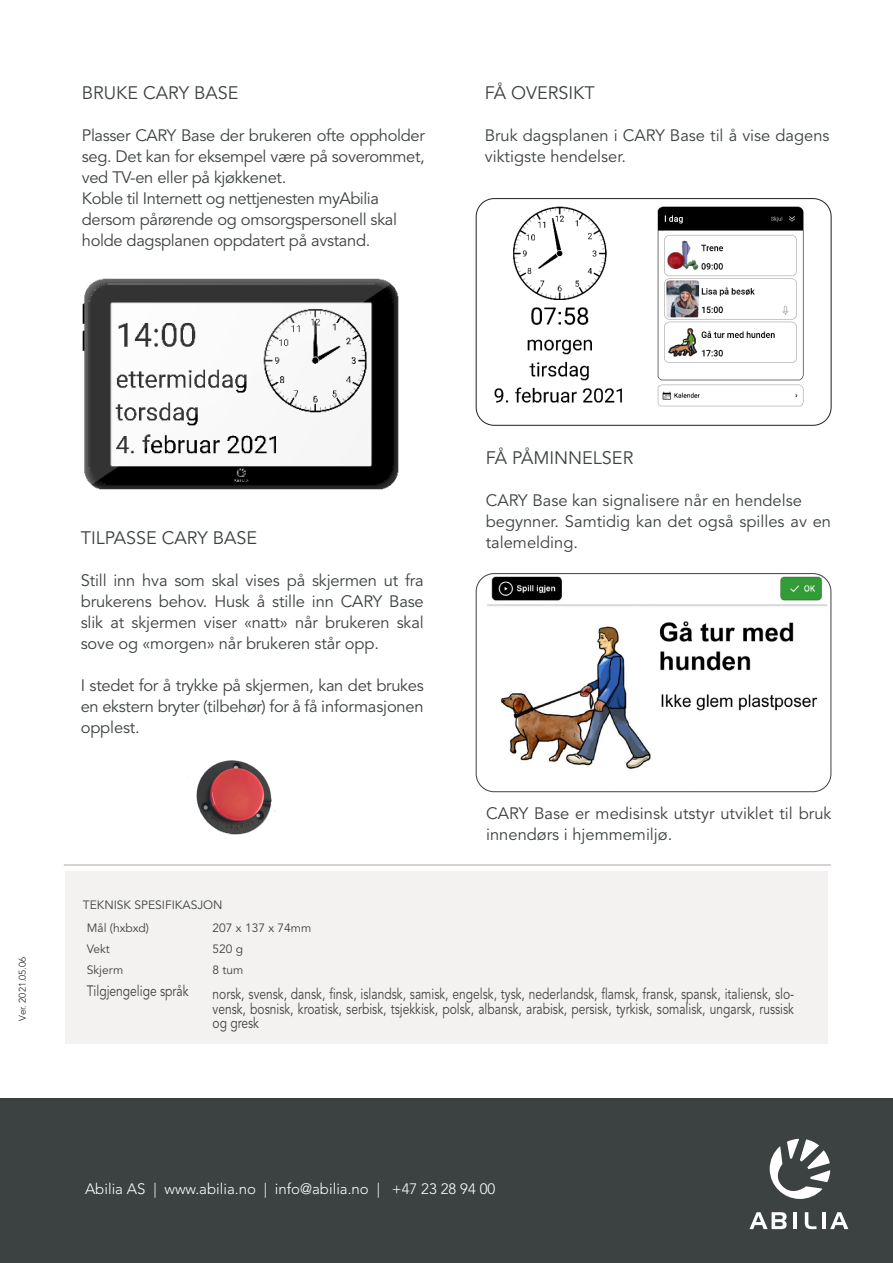
<style>
.page{position:relative;width:893px;height:1263px;background:#fff}
.page>*{position:absolute;margin:0;border:0;box-sizing:border-box;transform-origin:0 0}
.Brödtext{font:18px "Avenir LT Std";color:#3c4241}
.Brödtext-2{font:16.5px/21px "Avenir LT Std";letter-spacing:-.01em;color:#3c4241;text-align:justify}
.Brödtext-3{font:16.5px "Avenir LT Std";letter-spacing:-.03em;color:#3c4241}
.t1{font:15px/14.4px "Avenir LT Std";color:#414141;text-align:justify;scale:.8 1}
.t2{font:300 15px "Avenir LT Std";color:#fff}
.Rubrik{font:15px "Avenir LT Std";color:#3c4241;scale:.8 1}
.Rubrik-2{font:12px "Avenir LT Std";color:#3c4241}
.t3{font:300 9.75px "Avenir LT Std";color:#231f20}
</style>
<div class="page">
<div style="left:65px;top:872px;width:762px;height:172px;background:#f4f2f0"></div>
<div style="left:0;top:1098px;width:893px;height:165px;background:#3c4241"></div>
<svg style="left:749px;top:1212px;width:38px;height:17px"></svg>
<hr style="left:794px;top:1212px;width:3px;height:17px;background:#fff">
<svg style="left:805px;top:1212px;width:11px;height:17px"></svg>
<hr style="left:822px;top:1212px;width:4px;height:17px;background:#fff">
<svg style="left:830px;top:1212px;width:18px;height:17px"></svg>
<svg style="left:769px;top:1139px;width:61px;height:60px"></svg>
<hr style="left:64px;top:865px;width:767px;height:1px;background:#aba7a6">
<img style="left:196px;top:760px;width:79px;height:75px">
<img style="left:487px;top:574px;width:340px;height:211px">
<div style="left:476px;top:573px;width:355px;height:219px;border:1px solid #3c4241;border-radius:18px"></div>
<img style="left:476px;top:199px;width:328px;height:216px">
<div style="left:476px;top:198px;width:355px;height:228px;border:1px solid #231f20;border-radius:18px"></div>
<img style="left:82px;top:278px;width:317px;height:212px">
<p class="Brödtext" style="left:82px;top:82px;width:158px">BRUKE CARY BASE</p>
<p class="Brödtext-2" style="left:82px;top:125px;width:345px">Plasser CARY Base der brukeren ofte oppholder seg. Det kan for eksempel være på soverommet, ved TV-en eller på kjøkkenet.</p>
<p class="Brödtext-3" style="left:82px;top:188px;width:299px">Koble til Internett og nettjenesten myAbilia</p>
<p class="Brödtext-2" style="left:82px;top:209px;width:317px">dersom pårørende og omsorgspersonell skal</p>
<p class="Brödtext-2" style="left:82px;top:230px;width:290px">holde dagsplanen oppdatert på avstand.</p>
<p class="Brödtext" style="left:485px;top:82px;width:112px">FÅ OVERSIKT</p>
<p class="Brödtext-2" style="left:485px;top:125px;width:346px">Bruk dagsplanen i CARY Base til å vise dagens viktigste hendelser.</p>
<p class="t3" style="left:17px;top:1021px;width:65px;rotate:-90deg">Ver. 2021.05.06</p>
<p class="Brödtext" style="left:81px;top:528px;width:178px">TILPASSE CARY BASE</p>
<p class="Brödtext-2" style="left:81px;top:570px;width:344px">Still inn hva som skal vises på skjermen ut fra brukerens behov. Husk å stille inn CARY Base slik at skjermen viser «natt» når brukeren skal sove og «morgen» når brukeren står opp.</p>
<p class="Brödtext-2" style="left:81px;top:675px;width:345px">I stedet for å trykke på skjermen, kan det brukes en ekstern bryter (tilbehør) for å få informasjonen opplest.</p>
<p class="Rubrik-2" style="left:83px;top:898px;width:141px">TEKNISK SPESIFIKASJON</p>
<p class="Brödtext" style="left:486px;top:447px;width:149px">FÅ PÅMINNELSER</p>
<p class="Brödtext-2" style="left:486px;top:490px;width:318px">CARY Base kan signalisere når en hendelse</p>
<p class="Brödtext-2" style="left:486px;top:511px;width:347px">begynner. Samtidig kan det også spilles av en talemelding.</p>
<p class="Brödtext-2" style="left:486px;top:803px;width:347px">CARY Base er medisinsk utstyr utviklet til bruk innendørs i hjemmemiljø.</p>
<p class="Rubrik-2" style="left:87px;top:921px;width:64px">Mål (hxbxd)</p>
<p class="Rubrik-2" style="left:213px;top:921px;width:100px">207 x 137 x 74mm</p>
<p class="Rubrik-2" style="left:87px;top:942px;width:25px">Vekt</p>
<p class="Rubrik-2" style="left:213px;top:942px;width:32px">520 g</p>
<p class="Rubrik-2" style="left:87px;top:963px;width:38px">Skjerm</p>
<p class="Rubrik-2" style="left:213px;top:963px;width:32px">8 tum</p>
<p class="Rubrik" style="left:87px;top:982px;width:129px">Tilgjengelige språk</p>
<p class="t1" style="left:213px;top:987px;width:728px">norsk, svensk, dansk, finsk, islandsk, samisk, engelsk, tysk, nederlandsk, flamsk, fransk, spansk, italiensk, slo&shy;vensk, bosnisk, kroatisk, serbisk, tsjekkisk, polsk, albansk, arabisk, persisk, tyrkisk, somalisk, ungarsk, russisk og gresk</p>
<p class="t2" style="left:85px;top:1180px;width:412px">Abilia AS | www.abilia.no | info@abilia.no | +47 23 28 94 00</p>
</div>
